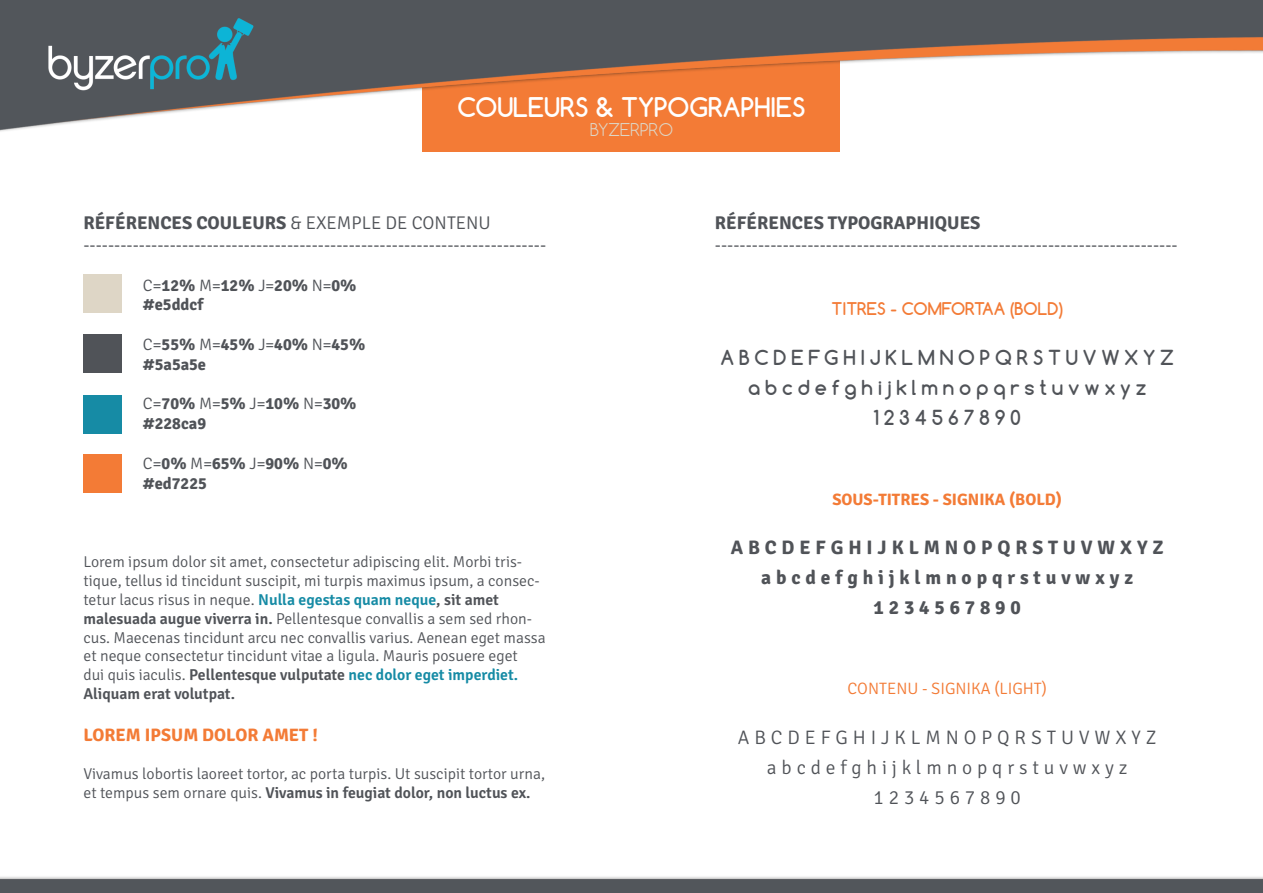
<style>
.page{position:relative;width:1263px;height:893px;background:#fff}
.page>*{position:absolute;margin:0;border:0;box-sizing:border-box;transform-origin:0 0}
.t1{font:700 25.5px "Comfortaa";color:#fff}
.t2{font:700 19.5px/30px "Comfortaa";letter-spacing:.25em;color:#505358;text-align:center}
.t3{font:700 19.5px/30px "Signika";letter-spacing:.25em;color:#505358;text-align:center}
.t4{font:300 19.5px/30px "Signika";letter-spacing:.25em;color:#505358;text-align:center}
.t5{font:300 18.45px/22px "Signika";color:#505358}
.t6{font:700 18.45px "Signika";color:#505358}
.t7{font:700 18px "Signika";color:#f37b36}
.t8{font:300 16.65px "Comfortaa";color:#ded6c6}
.t9{font:700 16.5px/19.8px "Signika";color:#505358}
.t10{font:700 16.5px "Signika";color:#f37b36}
.t11{font:700 16.5px "Comfortaa";color:#f37b36}
.t12{font:300 16.5px "Signika";color:#f37b36}
.t13{font:300 15.75px/18.9px "Signika";color:#505358}
.s1{font-weight:700}
.s2{font-weight:300}
.s3{font-weight:600;color:#168ba5}
.s4{font-weight:600}
</style>
<div class="page">
<img style="left:0;top:0;width:1263px;height:893px">
<div style="left:83px;top:274px;width:39px;height:38px;background:#ded6c6"></div>
<div style="left:83px;top:335px;width:39px;height:38px;background:#505358"></div>
<div style="left:83px;top:395px;width:39px;height:38px;background:#168ba5"></div>
<div style="left:83px;top:454px;width:39px;height:39px;background:#f37b36"></div>
<h1 class="t1" style="left:458px;top:92px;width:349px">COULEURS &amp; TYPOGRAPHIES</h1>
<p class="t8" style="left:590px;top:119px;width:84px">BYZERPRO</p>
<p class="t5" style="left:83px;top:212px;width:464px"><span class="s1">RÉFÉRENCES COULEURS</span> &amp; EXEMPLE DE CONTENU ---------------------------------------------------------------------------</p>
<p class="t9" style="left:143px;top:275px;width:215px"><span class="s2">C=</span>12% <span class="s2">M=</span>12% <span class="s2">J=</span>20% <span class="s2">N=</span>0% #e5ddcf</p>
<p class="t9" style="left:143px;top:335px;width:224px"><span class="s2">C=</span>55% <span class="s2">M=</span>45% <span class="s2">J=</span>40% <span class="s2">N=</span>45% #5a5a5e</p>
<p class="t9" style="left:143px;top:394px;width:215px"><span class="s2">C=</span>70% <span class="s2">M=</span>5% <span class="s2">J=</span>10% <span class="s2">N=</span>30% #228ca9</p>
<p class="t9" style="left:143px;top:454px;width:206px"><span class="s2">C=</span>0% <span class="s2">M=</span>65% <span class="s2">J=</span>90% <span class="s2">N=</span>0% #ed7225</p>
<p class="t13" style="left:83px;top:552px;width:464px">Lorem ipsum dolor sit amet, consectetur adipiscing elit. Morbi tris&shy;tique, tellus id tincidunt suscipit, mi turpis maximus ipsum, a consec&shy;tetur lacus risus in neque. <span class="s3">Nulla egestas quam neque</span><span class="s4">, sit amet malesuada augue viverra in.</span> Pellentesque convallis a sem sed rhon&shy;cus. Maecenas tincidunt arcu nec convallis varius. Aenean eget massa et neque consectetur tincidunt vitae a ligula. Mauris posuere eget<br>dui quis iaculis. <span class="s4">Pellentesque vulputate</span> <span class="s3">nec dolor eget imperdiet.<br></span><span class="s4">Aliquam erat volutpat.</span></p>
<p class="t7" style="left:83px;top:724px;width:236px">LOREM IPSUM DOLOR AMET !</p>
<p class="t13" style="left:83px;top:765px;width:463px">Vivamus lobortis laoreet tortor, ac porta turpis. Ut suscipit tortor urna, et tempus sem ornare quis. <span class="s4">Vivamus in feugiat dolor, non luctus ex.</span></p>
<p class="t6" style="left:715px;top:212px;width:267px">RÉFÉRENCES TYPOGRAPHIQUES</p>
<p class="t5" style="left:715px;top:234px;width:464px">---------------------------------------------------------------------------</p>
<p class="t11" style="left:831px;top:298px;width:233px">TITRES - COMFORTAA (BOLD)</p>
<p class="t2" style="left:720px;top:342px;width:455px">ABCDEFGHIJKLMNOPQRSTUVWXYZ abcdefghijklmnopqrstuvwxyz<br>1234567890</p>
<p class="t10" style="left:832px;top:489px;width:231px">SOUS-TITRES - SIGNIKA (BOLD)</p>
<p class="t3" style="left:731px;top:533px;width:435px">ABCDEFGHIJKLMNOPQRSTUVWXYZ abcdefghijklmnopqrstuvwxyz<br>1234567890</p>
<p class="t12" style="left:847px;top:680px;width:201px">CONTENU - SIGNIKA (LIGHT)</p>
<p class="t4" style="left:738px;top:723px;width:420px">ABCDEFGHIJKLMNOPQRSTUVWXYZ abcdefghijklmnopqrstuvwxyz<br>1234567890</p>
</div>
